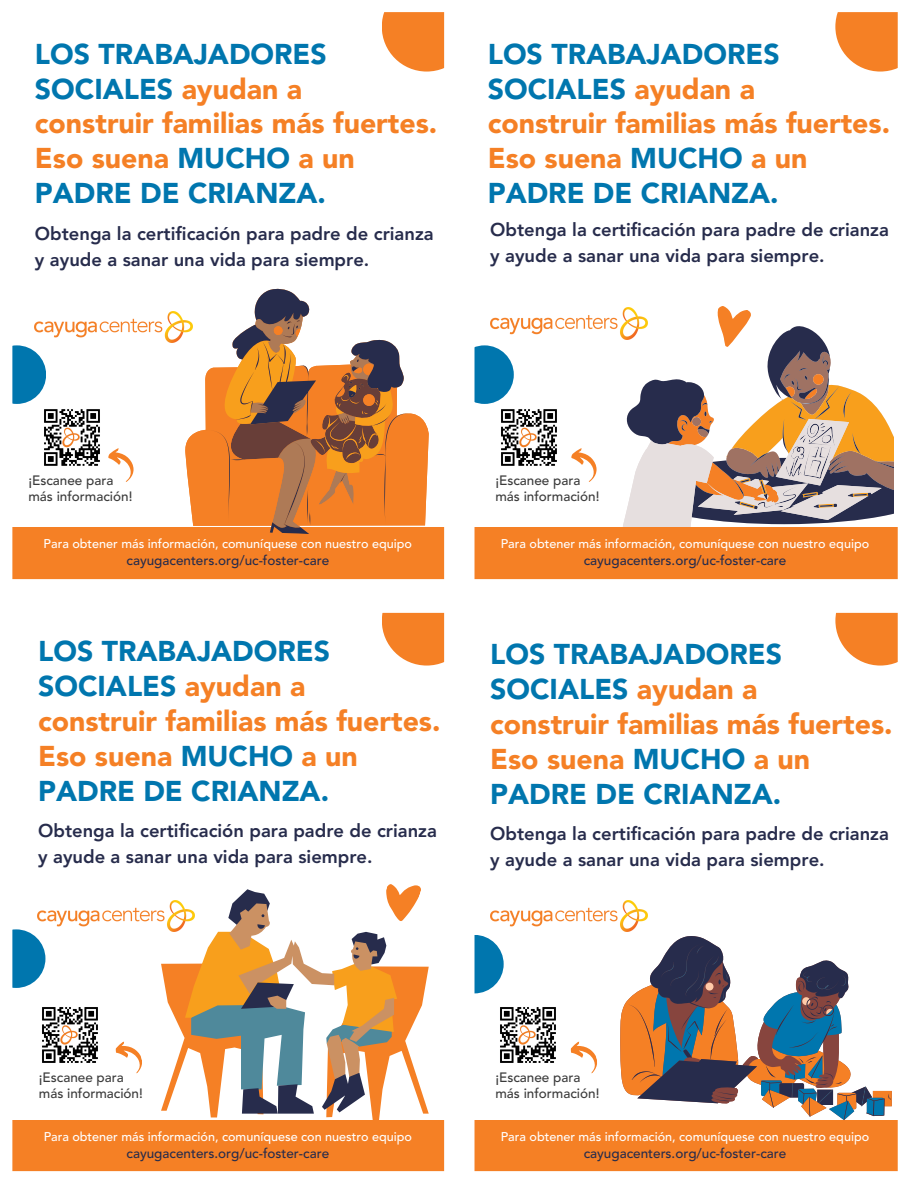
<style>
.page{position:relative;width:918px;height:1188px;background:#fff}
.page>*{position:absolute;margin:0;border:0;box-sizing:border-box;transform-origin:0 0}
.t1{font:900 28.35px/34.8px "Avenir LT Pro";color:#f58025}
.t2{font:800 18.3px/25.8px "Avenir LT Pro";color:#272c4c}
.t3{font:500 13.5px "Avenir LT Pro";color:#272c4c}
.t4{font:500 13.5px/15.8px "Avenir LT Pro";color:#3b3b3b}
.t5{font:500 12.6px "Avenir LT Pro";color:#fff}
.s1{color:#0076ae}
</style>
<div class="page">
<svg style="left:382px;top:12px;width:62px;height:60px;background:#f69041"></svg>
<div style="left:382px;top:576px;width:90px;height:90px;background:#f58025;border-radius:50%"></div>
<svg style="left:835px;top:12px;width:63px;height:60px;background:#f69244"></svg>
<svg style="left:835px;top:613px;width:63px;height:53px;background:#f69346"></svg>
<img style="left:35px;top:311px;width:149px;height:32px">
<div style="left:12px;top:528px;width:434px;height:52px;background:#f58025"></div>
<div style="left:12px;top:1120px;width:434px;height:53px;background:#f58025"></div>
<div style="left:473px;top:528px;width:433px;height:52px;background:#f58025"></div>
<div style="left:473px;top:1120px;width:433px;height:53px;background:#f58025"></div>
<div style="left:455px;top:345px;width:59px;height:59px;background:#0076ae;border-radius:50%"></div>
<div style="left:445px;top:935px;width:59px;height:58px;background:#0076ae;border-radius:50%"></div>
<div style="left:444px;top:8px;width:31px;height:1172px;background:#fff"></div>
<div style="left:0;top:579px;width:918px;height:34px;background:#fff"></div>
<div style="left:0;top:1171px;width:918px;height:17px;background:#fff"></div>
<div style="left:898px;top:10px;width:20px;height:1168px;background:#fff"></div>
<svg style="left:109px;top:448px;width:25px;height:34px"></svg>
<svg style="left:572px;top:448px;width:25px;height:34px"></svg>
<svg style="left:115px;top:1041px;width:27px;height:33px"></svg>
<svg style="left:570px;top:1041px;width:27px;height:33px"></svg>
<svg style="left:12px;top:345px;width:34px;height:59px"></svg>
<svg style="left:12px;top:929px;width:33px;height:59px"></svg>
<svg style="left:623px;top:306px;width:271px;height:222px"></svg>
<svg style="left:161px;top:884px;width:268px;height:236px"></svg>
<svg style="left:184px;top:326px;width:245px;height:200px"></svg>
<svg style="left:206px;top:288px;width:209px;height:246px"></svg>
<svg style="left:620px;top:1000px;width:8px;height:93px"></svg>
<svg style="left:628px;top:936px;width:263px;height:184px"></svg>
<img style="left:44px;top:409px;width:56px;height:57px">
<img style="left:501px;top:409px;width:56px;height:57px">
<img style="left:42px;top:1007px;width:56px;height:56px">
<img style="left:500px;top:1007px;width:56px;height:56px">
<img style="left:490px;top:308px;width:158px;height:31px">
<img style="left:37px;top:900px;width:158px;height:32px">
<img style="left:490px;top:900px;width:158px;height:32px">
<h2 class="t1" style="left:35px;top:39px;width:404px"><span class="s1">LOS TRABAJADORES<br>SOCIALES</span> ayudan a<br>construir familias más fuertes.<br>Eso suena <span class="s1">MUCHO</span> a un<br><span class="s1">PADRE DE CRIANZA.</span></h2>
<p class="t2" style="left:35px;top:222px;width:400px">Obtenga la certificación para padre de crianza y ayude a sanar una vida para siempre.</p>
<p class="t1" style="left:488px;top:39px;width:404px"><span class="s1">LOS TRABAJADORES<br>SOCIALES</span> ayudan a<br>construir familias más fuertes.<br>Eso suena <span class="s1">MUCHO</span> a un<br><span class="s1">PADRE DE CRIANZA.</span></p>
<p class="t2" style="left:490px;top:219px;width:400px">Obtenga la certificación para padre de crianza y ayude a sanar una vida para siempre.</p>
<p class="t4" style="left:28px;top:474px;width:106px">¡Escanee para más información!</p>
<p class="t4" style="left:495px;top:474px;width:106px">¡Escanee para más información!</p>
<p class="t5" style="left:44px;top:539px;width:370px">Para obtener más información, comuníquese con nuestro equipo</p>
<p class="t3" style="left:127px;top:555px;width:204px">cayugacenters.org/uc-foster-care</p>
<p class="t5" style="left:501px;top:539px;width:370px">Para obtener más información, comuníquese con nuestro equipo</p>
<p class="t3" style="left:584px;top:555px;width:204px">cayugacenters.org/uc-foster-care</p>
<p class="t1" style="left:38px;top:637px;width:404px"><span class="s1">LOS TRABAJADORES<br>SOCIALES</span> ayudan a<br>construir familias más fuertes.<br>Eso suena <span class="s1">MUCHO</span> a un<br><span class="s1">PADRE DE CRIANZA.</span></p>
<p class="t2" style="left:38px;top:820px;width:400px">Obtenga la certificación para padre de crianza y ayude a sanar una vida para siempre.</p>
<p class="t1" style="left:490px;top:640px;width:404px"><span class="s1">LOS TRABAJADORES<br>SOCIALES</span> ayudan a<br>construir familias más fuertes.<br>Eso suena <span class="s1">MUCHO</span> a un<br><span class="s1">PADRE DE CRIANZA.</span></p>
<p class="t2" style="left:490px;top:823px;width:400px">Obtenga la certificación para padre de crianza y ayude a sanar una vida para siempre.</p>
<h1 class="t4" style="left:39px;top:1071px;width:106px">¡Escanee para más información!</h1>
<h2 class="t4" style="left:495px;top:1071px;width:106px">¡Escanee para más información!</h2>
<p class="t5" style="left:44px;top:1131px;width:370px">Para obtener más información, comuníquese con nuestro equipo</p>
<h2 class="t3" style="left:127px;top:1147px;width:204px">cayugacenters.org/uc-foster-care</h2>
<p class="t5" style="left:501px;top:1131px;width:370px">Para obtener más información, comuníquese con nuestro equipo</p>
<p class="t3" style="left:584px;top:1147px;width:204px">cayugacenters.org/uc-foster-care</p>
</div>
